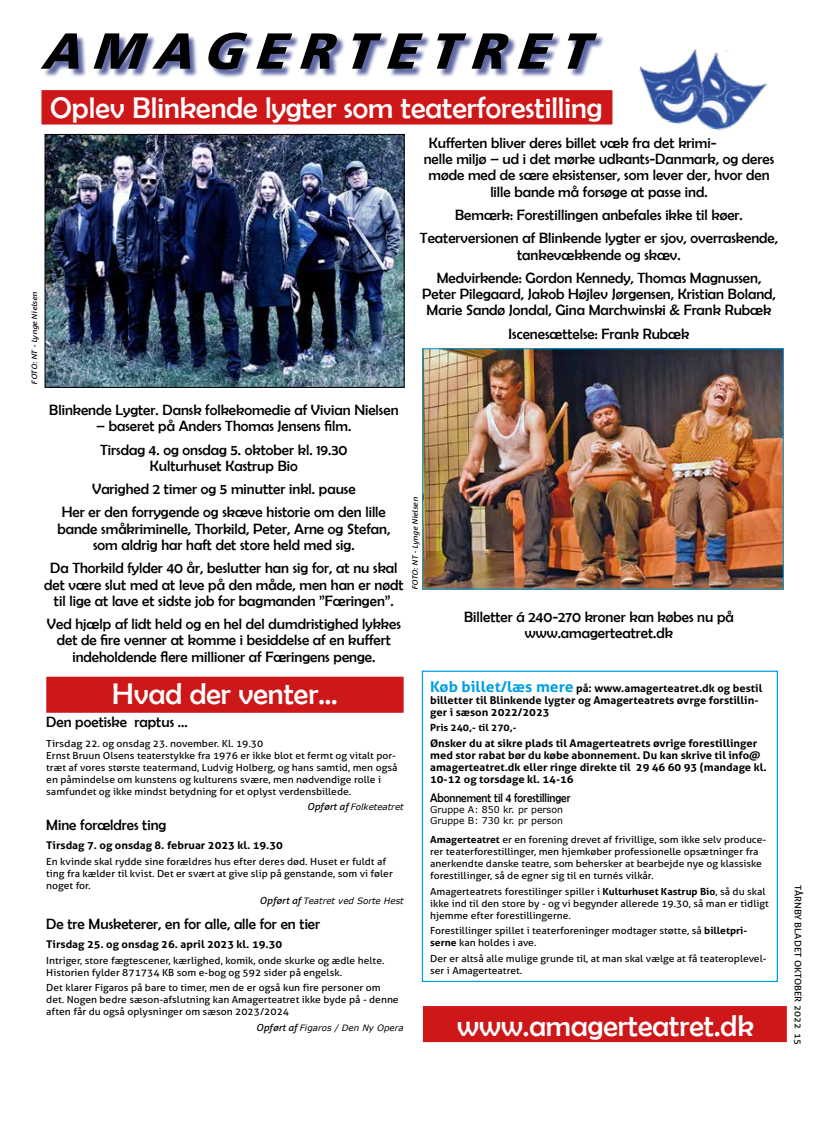
<style>
.page{position:relative;width:833px;height:1134px;background:#fff}
.page>*{position:absolute;margin:0;border:0;box-sizing:border-box;transform-origin:0 0}
.t1{font:italic 50.88px "Humanist 777 BT Black B";color:#000}
.t2{font:30px "Berlin Sans FB";color:#fff}
.t3{font:15px/16.2px "Berlin Sans FB";color:#000;text-align:center}
.t4{font:12.5px "Berlin Sans FB";color:#000;scale:.9 1}
.t5{font:700 10.62px/12px "Aller";color:#000;scale:1.06 1}
.t6{font:9.75px/12px "Aller";color:#000;scale:1.06 1}
.t7{font:9.75px/12px "Aller";color:#000;scale:1.13 1}
.t8{font:700 9.75px "Aller";color:#000;scale:1.06 1}
.t9{font:9.38px/11.2px "Verdana";color:#000}
.t10{font:9px "Aller";color:#000;scale:1.11 1}
.t11{font:italic 8.75px "Verdana";color:#000}
.t12{font:italic 7.38px "Aller";letter-spacing:-.01em;color:#000;scale:1.18 1}
.s1{font-family:"Aller";font-size:9.75px}
.s2{font-size:14.88px;color:#009fe3}
.s3{font-weight:700}
</style>
<div class="page">
<div style="left:40px;top:89px;width:573px;height:37px;background:#cd1719;border:1px solid #fff"></div>
<img style="left:639px;top:49px;width:129px;height:81px">
<img style="left:424px;top:350px;width:357px;height:237px">
<div style="left:422px;top:348px;width:361px;height:241px;border:1px solid #009fe3"></div>
<img style="left:47px;top:136px;width:355px;height:250px">
<div style="left:45px;top:134px;width:359px;height:254px;border:1px solid #000"></div>
<div style="left:45px;top:675px;width:360px;height:39px;background:#cd1719;border:1px solid #fff"></div>
<div style="left:422px;top:1005px;width:366px;height:38px;background:#cd1719;border:1px solid #fff"></div>
<div style="left:43px;top:34px;width:562px;height:44px;background:#283583;opacity:.75"></div>
<div style="left:422px;top:671px;width:356px;height:311px;border:1px solid #009fe3"></div>
<h1 class="t1" style="left:41px;top:18px;width:566px">AMAGERTETRET</h1>
<p class="t12" style="left:30px;top:385px;width:80px;rotate:-90deg">FOTO: NT - Lynge Nielsen</p>
<h2 class="t2" style="left:50px;top:91px;width:554px">Oplev Blinkende lygter som teaterforestilling</h2>
<p class="t3" style="left:429px;top:135px;width:289px">Kufferten bliver deres billet væk fra det krimi-</p>
<p class="t3" style="left:424px;top:151px;width:352px">nelle miljø – ud i det mørke udkants-Danmark, og deres</p>
<p class="t3" style="left:428px;top:167px;width:343px">møde med de sære eksistenser, som lever der, hvor den</p>
<p class="t3" style="left:490px;top:183px;width:219px">lille bande må forsøge at passe ind.</p>
<p class="t3" style="left:420px;top:203px;width:359px;line-height:23.4px">Bemærk: Forestillingen anbefales ikke til køer.<br>Teaterversionen af Blinkende lygter er sjov, overraskende,</p>
<p class="t3" style="left:437px;top:243px;width:326px;line-height:23.4px">tankevækkende og skæv.<br>Medvirkende: Gordon Kennedy, Thomas Magnussen,</p>
<p class="t3" style="left:422px;top:286px;width:355px;text-align:left">Peter Pilegaard, Jakob Højlev Jørgensen, Kristian Boland,<br>Marie Sandø Jondal, Gina Marchwinski &amp; Frank Rubæk</p>
<p class="t3" style="left:508px;top:325px;width:182px">Iscenesættelse: Frank Rubæk</p>
<p class="t3" style="left:49px;top:402px;width:351px">Blinkende Lygter. Dansk folkekomedie af Vivian Nielsen</p>
<p class="t3" style="left:97px;top:414px;width:256px;line-height:23.4px;text-align:left">– baseret på Anders Thomas Jensens film.<br>Tirsdag 4. og onsdag 5. oktober kl. 19.30</p>
<p class="t3" style="left:62px;top:454px;width:325px;line-height:23.4px">Kulturhuset Kastrup Bio<br>Varighed 2 timer og 5 minutter inkl. pause<br>Her er den forrygende og skæve historie om den lille</p>
<p class="t3" style="left:57px;top:520px;width:334px">bande småkriminelle, Thorkild, Peter, Arne og Stefan, som aldrig har haft det store held med sig.</p>
<p class="t3" style="left:44px;top:560px;width:361px">Da Thorkild fylder 40 år, beslutter han sig for, at nu skal det være slut med at leve på den måde, men han er nødt til lige at lave et sidste job for bagmanden ”Færingen”.</p>
<p class="t3" style="left:47px;top:616px;width:355px">Ved hjælp af lidt held og en hel del dumdristighed lykkes det de fire venner at komme i besiddelse af en kuffert indeholdende flere millioner af Færingens penge.</p>
<h2 class="t2" style="left:112px;top:677px;width:227px">Hvad der venter...</h2>
<p class="t3" style="left:46px;top:714px;width:143px">Den poetiske raptus ...</p>
<p class="t7" style="left:46px;top:737px;width:312px">Tirsdag 22. og onsdag 23. november. Kl. 19.30<br>Ernst Bruun Olsens teaterstykke fra 1976 er ikke blot et fermt og vitalt por&shy;træt af vores største teatermand, Ludvig Holberg, og hans samtid, men også en påmindelse om kunstens og kulturens svære, men nødvendige rolle i samfundet og ikke mindst betydning for et oplyst verdensbillede.</p>
<p class="t11" style="left:307px;top:801px;width:98px"><span class="s1">Opført af</span> Folketeatret</p>
<p class="t3" style="left:46px;top:816px;width:122px">Mine forældres ting</p>
<p class="t5" style="left:46px;top:839px;width:225px">Tirsdag 7. og onsdag 8. februar 2023 kl. 19.30</p>
<p class="t6" style="left:46px;top:855px;width:328px">En kvinde skal rydde sine forældres hus efter deres død. Huset er fuldt af ting fra kælder til kvist. Det er svært at give slip på genstande, som vi føler noget for.</p>
<p class="t11" style="left:259px;top:895px;width:146px"><span class="s1">Opført af</span> Teatret ved Sorte Hest</p>
<p class="t3" style="left:46px;top:915px;width:275px">De tre Musketerer, en for alle, alle for en tier</p>
<p class="t5" style="left:46px;top:938px;width:224px">Tirsdag 25. og onsdag 26. april 2023 kl. 19.30</p>
<p class="t6" style="left:46px;top:954px;width:321px">Intriger, store fægtescener, kærlighed, komik, onde skurke og ædle helte.<br>Historien fylder 871734 KB som e-bog og 592 sider på engelsk.</p>
<p class="t6" style="left:46px;top:981px;width:334px">Det klarer Figaros på bare to timer, men de er også kun fire personer om det. Nogen bedre sæson-afslutning kan Amagerteatret ikke byde på - denne aften får du også oplysninger om sæson 2023/2024</p>
<p class="t11" style="left:256px;top:1021px;width:149px"><span class="s1">Opført af</span> Figaros / Den Ny Opera</p>
<p class="t12" style="left:411px;top:590px;width:80px;rotate:-90deg">FOTO: NT - Lynge Nielsen</p>
<p class="t3" style="left:464px;top:609px;width:271px">Billetter á 240-270 kroner kan købes nu på www.amagerteatret.dk</p>
<p class="t5" style="left:430px;top:682px;width:315px"><span class="s2">Køb billet/læs mere</span> på: www.amagerteatret.dk og bestil billetter til Blinkende lygter og Amagerteatrets øvrge forstillin&shy;ger i sæson 2022/2023</p>
<p class="t8" style="left:430px;top:722px;width:83px">Pris 240,- til 270,-</p>
<p class="t5" style="left:430px;top:737px;width:319px">Ønsker du at sikre plads til Amagerteatrets øvrige forestillinger med stor rabat bør du købe abonnement. Du kan skrive til info@ amagerteatret.dk eller ringe direkte til 29 46 60 93 (mandage kl.<br>10-12 og torsdage kl. 14-16</p>
<p class="t4" style="left:430px;top:790px;width:157px">Abonnement til 4 forestillinger</p>
<p class="t9" style="left:430px;top:804px;width:134px">Gruppe A: 850 kr. pr person<br>Gruppe B: 730 kr. pr person</p>
<p class="t6" style="left:430px;top:833px;width:318px"><span class="s3">Amagerteatret</span> er en forening drevet af frivillige, som ikke selv produce&shy;rer teaterforestillinger, men hjemkøber professionelle opsætninger fra anerkendte danske teatre, som behersker at bearbejde nye og klassiske forestillinger, så de egner sig til en turnés vilkår.</p>
<p class="t6" style="left:430px;top:885px;width:321px">Amagerteatrets forestilinger spiller i <span class="s3">Kulturhuset Kastrup Bio</span>, så du skal ikke ind til den store by - og vi begynder allerede 19.30, så man er tidligt hjemme efter forestillingerne.</p>
<p class="t6" style="left:430px;top:925px;width:301px">Forestillinger spillet i teaterforeninger modtager støtte, så <span class="s3">billetpri&shy;serne</span> kan holdes i ave.</p>
<p class="t6" style="left:430px;top:952px;width:319px">Der er altså alle mulige grunde til, at man skal vælge at få teateroplevel&shy;ser i Amagerteatret.</p>
<h2 class="t2" style="left:457px;top:1009px;width:298px">www.amagerteatret.dk</h2>
<p class="t10" style="left:803px;top:885px;width:146px;rotate:90deg">TÅRNBY BLADET OKTOBER 2022 15</p>
</div>
